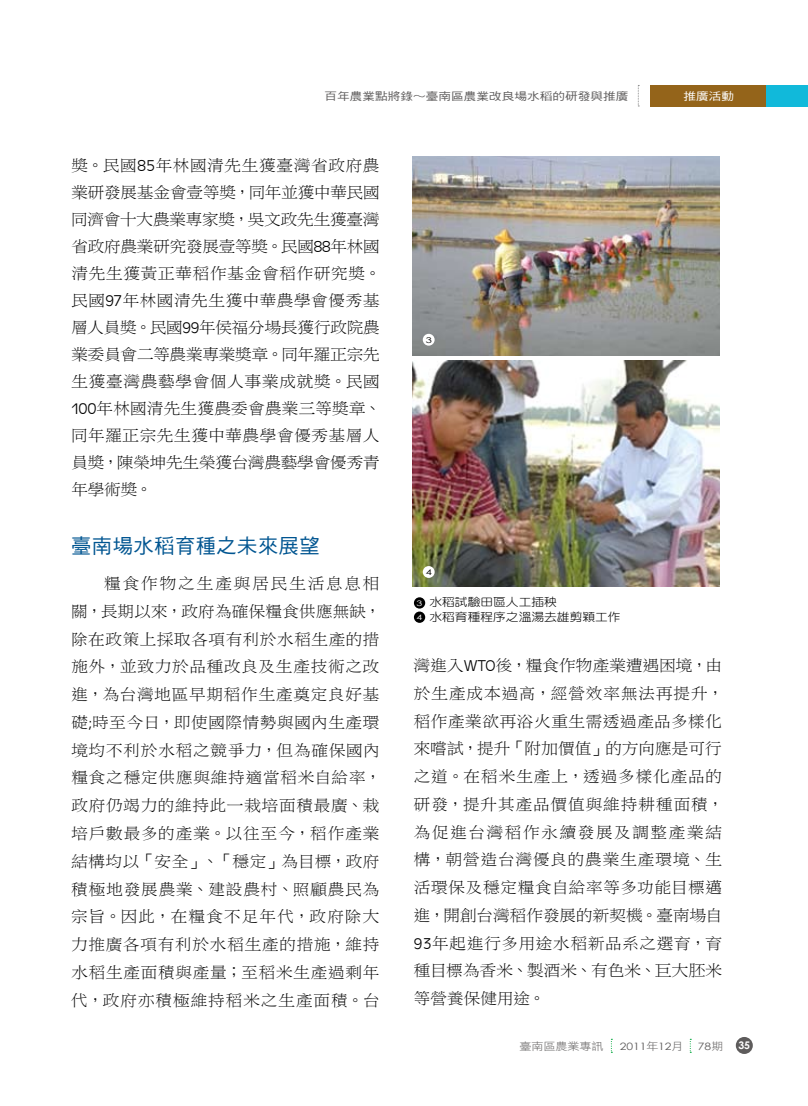
<style>
.page{position:relative;width:808px;height:1106px;background:#fff}
.page>*{position:absolute;margin:0;border:0;box-sizing:border-box;transform-origin:0 0}
.t1{font:20.25px "DF Hei Std W5";letter-spacing:.025em;color:#005591}
.t2{font:16.2px/27.8px "DF Li Song Std W3";color:#000;text-align:justify;scale:1.06 1}
.t3{font:11.55px/14.2px "DF Yuan Std W3";color:#000;scale:1.11 1}
.t4{font:10.8px "DF Hei Std W5";letter-spacing:.005em;color:#5e5c5c;scale:1.17 1}
.t5{font:10.8px "DF Hei Std W5";color:#fff;scale:1.17 1}
.t6{font:10.5px "DF Hei Std W3";color:#5e5c5c;scale:1.14 1}
.t7{font:700 10.5px "Century Gothic";color:#fff}
.t8{font:10.2px "Century Gothic";letter-spacing:-.005em;color:#5e5c5c;scale:1.19 1}
.t9{font:7.95px "Century Gothic";color:#000;scale:1.39 1}
.s1{font-family:"DF Hei Std W3"}
.s2{font-family:"Antique Oli T Ligh"}
.s3{font-family:"Century Gothic";font-size:7.5px;color:#fff}
.s4{font-family:"DF Hei Std W3";font-size:10.5px}
</style>
<div class="page">
<div style="left:651px;top:85px;width:157px;height:21px;background:#94641a"></div>
<svg style="left:638px;top:85px;width:1px;height:22px"></svg>
<div style="left:766px;top:85px;width:42px;height:21px;background:#11b9da"></div>
<div style="left:736px;top:1037px;width:17px;height:17px;background:#5e5c5c;border-radius:50%"></div>
<img style="left:413px;top:156px;width:306px;height:199px">
<img style="left:413px;top:360px;width:306px;height:226px">
<div style="left:414px;top:597px;width:11px;height:11px;background:#000;border-radius:50%"></div>
<div style="left:414px;top:611px;width:11px;height:12px;background:#000;border-radius:50%"></div>
<div style="left:423px;top:334px;width:12px;height:12px;background:#fff;border-radius:50%"></div>
<div style="left:423px;top:566px;width:12px;height:12px;background:#fff;border-radius:50%"></div>
<p class="t4" style="left:324px;top:90px;width:261px">百年農業點將錄〜臺南區農業改良場水稻的研發與推廣</p>
<p class="t5" style="left:683px;top:90px;width:45px">推廣活動</p>
<p class="t2" style="left:71px;top:151px;width:294px;line-height:27px">獎<span class="s1">。</span>民國<span class="s2">85</span>年林國清先生獲臺灣省政府農業研發展基金會壹等獎<span class="s1">，</span>同年並獲中華民國同濟會十大農業專家獎<span class="s1">，</span>吳文政先生獲臺灣省政府農業研究發展壹等獎<span class="s1">。</span>民國<span class="s2">88</span>年林國清先生獲黃正華稻作基金會稻作研究獎<span class="s1">。</span>民國<span class="s2">97</span>年林國清先生獲中華農學會優秀基層人員獎<span class="s1">。</span>民國<span class="s2">99</span>年侯福分場長獲行政院農業委員會二等農業專業獎章<span class="s1">。</span>同年羅正宗先生獲臺灣農藝學會個人事業成就獎<span class="s1">。</span>民國<span class="s2">100</span>年林國清先生獲農委會農業三等獎章<span class="s1">、</span>同年羅正宗先生獲中華農學會優秀基層人員獎<span class="s1">，</span>陳榮坤先生榮獲台灣農藝學會優秀青年學術獎<span class="s1">。</span></p>
<p class="t1" style="left:71px;top:534px;width:250px">臺南場水稻育種之未來展望</p>
<p class="t2" style="left:71px;top:569px;width:295px;text-indent:33px">糧食作物之生產與居民生活息息相關<span class="s1">，</span>長期以來<span class="s1">，</span>政府為確保糧食供應無缺<span class="s1">，</span>除在政策上採取各項有利於水稻生產的措施外<span class="s1">，</span>並致力於品種改良及生產技術之改進<span class="s1">，</span>為台灣地區早期稻作生產奠定良好基礎<span class="s2">;</span>時至今日<span class="s1">，</span>即使國際情勢與國內生產環境均不利於水稻之競爭力<span class="s1">，</span>但為確保國內糧食之穩定供應與維持適當稻米自給率<span class="s1">，</span>政府仍竭力的維持此一栽培面積最廣<span class="s1">、</span>栽培戶數最多的產業<span class="s1">。</span>以往至今<span class="s1">，</span>稻作產業結構均以<span class="s1">「</span>安全<span class="s1">」、「</span>穩定<span class="s1">」</span>為目標<span class="s1">，</span>政府積極地發展農業<span class="s1">、</span>建設農村<span class="s1">、</span>照顧農民為宗旨<span class="s1">。</span>因此<span class="s1">，</span>在糧食不足年代<span class="s1">，</span>政府除大力推廣各項有利於水稻生產的措施<span class="s1">，</span>維持水稻生產面積與產量<span class="s1">；</span>至稻米生產過剩年代<span class="s1">，</span>政府亦積極維持稻米之生產面積<span class="s1">。</span>台</p>
<p class="t9" style="left:426px;top:335px;width:6px">3</p>
<p class="t9" style="left:426px;top:567px;width:6px">4</p>
<p class="t3" style="left:417px;top:595px;width:185px"><span class="s3">3</span> 水稻試驗田區人工插秧<br><span class="s3">4</span> 水稻育種程序之溫湯去雄剪穎工作</p>
<p class="t2" style="left:413px;top:651px;width:294px">灣進入<span class="s2">WTO</span>後<span class="s1">，</span>糧食作物產業遭遇困境<span class="s1">，</span>由於生產成本過高<span class="s1">，</span>經營效率無法再提升<span class="s1">，</span>稻作產業欲再浴火重生需透過產品多樣化來嚐試<span class="s1">，</span>提升<span class="s1">「</span>附加價值<span class="s1">」</span>的方向應是可行之道<span class="s1">。</span>在稻米生產上<span class="s1">，</span>透過多樣化產品的研發<span class="s1">，</span>提升其產品價值與維持耕種面積<span class="s1">，</span>為促進台灣稻作永續發展及調整產業結構<span class="s1">，</span>朝營造台灣優良的農業生產環境<span class="s1">、</span>生活環保及穩定糧食自給率等多功能目標邁進<span class="s1">，</span>開創台灣稻作發展的新契機<span class="s1">。</span>臺南場自<span class="s2">93</span>年起進行多用途水稻新品系之選育<span class="s1">，</span>育種目標為香米<span class="s1">、</span>製酒米<span class="s1">、</span>有色米<span class="s1">、</span>巨大胚米等營養保健用途<span class="s1">。</span></p>
<p class="t6" style="left:519px;top:1040px;width:75px">臺南區農業專訊</p>
<p class="t8" style="left:620px;top:1039px;width:55px">2011<span class="s4">年</span>12<span class="s4">月</span></p>
<p class="t8" style="left:698px;top:1039px;width:23px">78<span class="s4">期</span></p>
<p class="t7" style="left:738px;top:1038px;width:13px">35</p>
</div>
